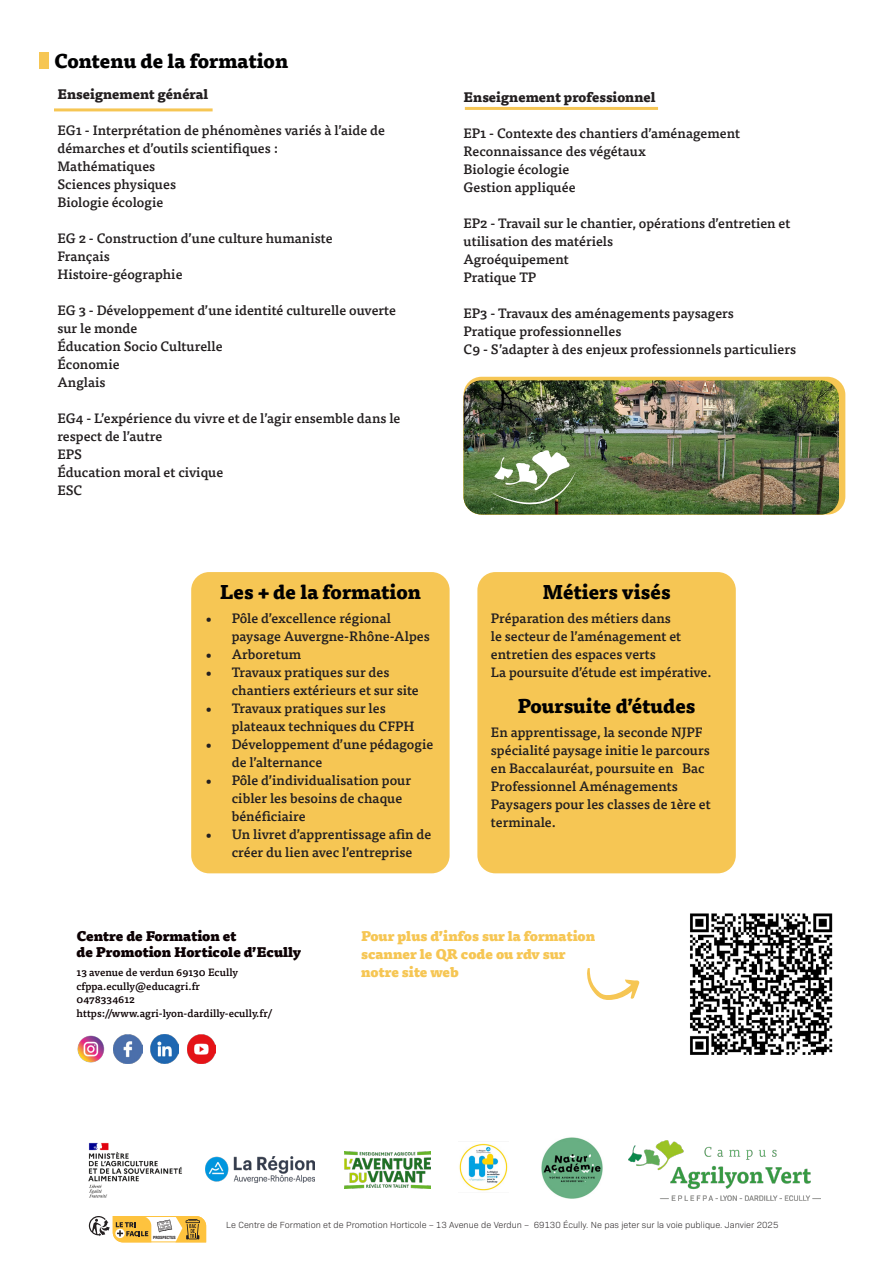
<style>
.page{position:relative;width:893px;height:1263px;background:#fff}
.page>*{position:absolute;margin:0;border:0;box-sizing:border-box;transform-origin:0 0}
.t1{font:800 19.5px "Tisa Pro";color:#000001}
.t2{font:500 13.5px/18px "Tisa Pro";color:#231f20}
.t3{font:900 13.5px "Tisa Pro";color:#f6c654}
.t4{font:900 13.5px "Tisa Pro";color:#0c0003}
.t5{font:800 13.5px "Tisa Pro";color:#231f20}
.t6{font:500 10.5px "Tisa Pro";color:#0c0003}
.t7{font:300 9px "Bio Sans";color:#231f20}
.t8{font:700 condensed 4.35px "Helvetica Neue LT Com";color:#231f20}
</style>
<div class="page">
<div style="left:463px;top:377px;width:382px;height:137px;background:#f6c654;border-radius:18px"></div>
<div style="left:191px;top:572px;width:259px;height:301px;background:#f6c654;border-radius:18px"></div>
<div style="left:477px;top:572px;width:259px;height:301px;background:#f6c654;border-radius:18px"></div>
<div style="left:39px;top:52px;width:10px;height:16px;background:#f6c654"></div>
<img style="left:150px;top:1035px;width:29px;height:28px">
<img style="left:77px;top:1035px;width:28px;height:28px">
<img style="left:113px;top:1035px;width:29px;height:28px">
<img style="left:187px;top:1035px;width:29px;height:28px">
<svg style="left:587px;top:968px;width:53px;height:32px"></svg>
<img style="left:463px;top:380px;width:376px;height:134px">
<svg style="left:88px;top:1216px;width:119px;height:27px"></svg>
<svg style="left:491px;top:450px;width:85px;height:54px;background:#859e71"></svg>
<img style="left:88px;top:1142px;width:94px;height:56px">
<img style="left:459px;top:1143px;width:49px;height:48px">
<img style="left:205px;top:1157px;width:109px;height:25px">
<img style="left:629px;top:1140px;width:192px;height:60px">
<img style="left:345px;top:1151px;width:85px;height:37px">
<img style="left:541px;top:1137px;width:62px;height:62px">
<hr style="left:54px;top:108px;width:159px;height:3px;background:#f6c654">
<hr style="left:465px;top:107px;width:193px;height:3px;background:#f6c654">
<img style="left:690px;top:913px;width:143px;height:142px">
<p class="t1" style="left:54px;top:45px;width:236px">Contenu de la formation</p>
<p class="t5" style="left:57px;top:83px;width:152px">Enseignement général</p>
<p class="t2" style="left:57px;top:121px;width:329px">EG1 - Interprétation de phénomènes variés à l’aide de démarches et d’outils scientifiques :</p>
<p class="t2" style="left:57px;top:157px;width:99px">Mathématiques</p>
<p class="t2" style="left:57px;top:175px;width:120px">Sciences physiques</p>
<p class="t2" style="left:57px;top:193px;width:107px">Biologie écologie</p>
<p class="t2" style="left:57px;top:229px;width:277px">EG 2 - Construction d’une culture humaniste</p>
<p class="t2" style="left:57px;top:247px;width:54px">Français</p>
<p class="t2" style="left:57px;top:265px;width:127px">Histoire-géographie</p>
<p class="t2" style="left:57px;top:301px;width:340px">EG 3 - Développement d’une identité culturelle ouverte sur le monde</p>
<p class="t2" style="left:57px;top:337px;width:167px">Éducation Socio Culturelle</p>
<p class="t2" style="left:57px;top:355px;width:64px">Économie</p>
<p class="t2" style="left:57px;top:373px;width:50px">Anglais</p>
<p class="t2" style="left:57px;top:409px;width:345px">EG4 - L’expérience du vivre et de l’agir ensemble dans le respect de l’autre</p>
<p class="t2" style="left:57px;top:445px;width:26px">EPS</p>
<p class="t2" style="left:57px;top:463px;width:167px">Éducation moral et civique</p>
<p class="t2" style="left:57px;top:481px;width:27px">ESC</p>
<p class="t5" style="left:463px;top:86px;width:194px">Enseignement professionnel</p>
<p class="t2" style="left:463px;top:124px;width:278px">EP1 - Contexte des chantiers d’aménagement</p>
<p class="t2" style="left:463px;top:142px;width:184px">Reconnaissance des végétaux</p>
<p class="t2" style="left:463px;top:160px;width:107px">Biologie écologie</p>
<p class="t2" style="left:463px;top:178px;width:114px">Gestion appliquée</p>
<p class="t2" style="left:463px;top:214px;width:328px">EP2 - Travail sur le chantier, opérations d’entretien et utilisation des matériels</p>
<p class="t2" style="left:463px;top:250px;width:107px">Agroéquipement</p>
<p class="t2" style="left:463px;top:268px;width:74px">Pratique TP</p>
<p class="t2" style="left:463px;top:304px;width:272px">EP3 - Travaux des aménagements paysagers</p>
<p class="t2" style="left:463px;top:322px;width:159px">Pratique professionnelles</p>
<p class="t2" style="left:463px;top:340px;width:334px">C9 - S’adapter à des enjeux professionnels particuliers</p>
<p class="t1" style="left:220px;top:575px;width:203px">Les + de la formation</p>
<p class="t2" style="left:232px;top:608px;width:200px;text-indent:-27px">• Pôle d’excellence régional paysage Auvergne-Rhône-Alpes</p>
<p class="t2" style="left:205px;top:644px;width:98px">• Arboretum</p>
<p class="t2" style="left:232px;top:662px;width:189px;text-indent:-27px">• Travaux pratiques sur des chantiers extérieurs et sur site</p>
<p class="t2" style="left:232px;top:698px;width:184px;text-indent:-27px">• Travaux pratiques sur les plateaux techniques du CFPH</p>
<p class="t2" style="left:232px;top:734px;width:203px;text-indent:-27px">• Développement d’une pédagogie de l’alternance</p>
<p class="t2" style="left:232px;top:770px;width:181px;text-indent:-27px">• Pôle d’individualisation pour cibler les besoins de chaque bénéficiaire</p>
<p class="t2" style="left:205px;top:824px;width:228px;text-align:center">• Un livret d’apprentissage afin de créer du lien avec l’entreprise</p>
<p class="t1" style="left:543px;top:575px;width:129px">Métiers visés</p>
<p class="t2" style="left:491px;top:608px;width:192px">Préparation des métiers dans le secteur de l’aménagement et entretien des espaces verts</p>
<p class="t2" style="left:491px;top:662px;width:222px">La poursuite d’étude est impérative.</p>
<p class="t1" style="left:518px;top:690px;width:179px">Poursuite d’études</p>
<p class="t2" style="left:491px;top:723px;width:221px">En apprentissage, la seconde NJPF spécialité paysage initie le parcours en Baccalauréat, poursuite en Bac<br>Professionnel Aménagements<br>Paysagers pour les classes de 1ère et terminale.</p>
<p class="t4" style="left:77px;top:924px;width:161px">Centre de Formation et</p>
<p class="t4" style="left:77px;top:940px;width:226px">de Promotion Horticole d’Ecully</p>
<p class="t6" style="left:77px;top:964px;width:163px">13 avenue de verdun 69130 Ecully</p>
<p class="t6" style="left:77px;top:978px;width:125px">cfppa.ecully@educagri.fr</p>
<p class="t6" style="left:77px;top:991px;width:60px">0478334612</p>
<p class="t6" style="left:77px;top:1005px;width:197px">https://www.agri-lyon-dardilly-ecully.fr/</p>
<p class="t3" style="left:361px;top:924px;width:236px">Pour plus d’infos sur la formation</p>
<p class="t3" style="left:361px;top:942px;width:206px">scanner le QR code ou rdv sur</p>
<p class="t3" style="left:361px;top:960px;width:99px">notre site web</p>
<p class="t8" style="left:153px;top:1235px;width:24px">PROSPECTUS</p>
<p class="t7" style="left:226px;top:1218px;width:554px">Le Centre de Formation et de Promotion Horticole – 13 Avenue de Verdun – 69130 Écully. Ne pas jeter sur la voie publique. Janvier 2025</p>
</div>
